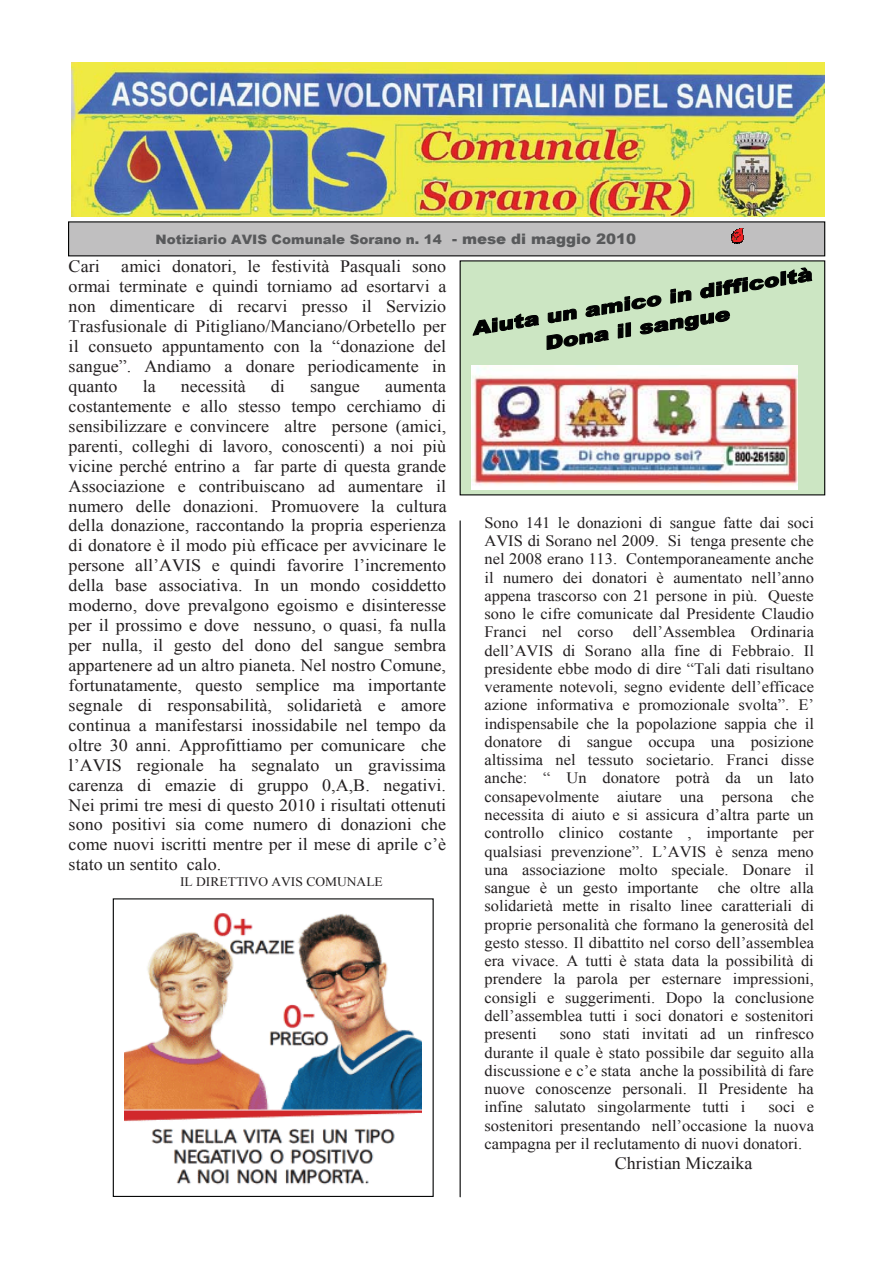
<style>
.page{position:relative;width:893px;height:1263px;background:#fff}
.page>*{position:absolute;margin:0;border:0;box-sizing:border-box;transform-origin:0 0}
.t1{font:17.4px/20px "Times New Roman";color:#231f20;text-align:justify;scale:1.04 1}
.t2{font:15.9px/18.3px "Times New Roman";color:#231f20;text-align:justify;scale:1.04 1}
.t3{font:900 13.05px "Arial";color:#58595b;scale:1.04 1}
.t4{font:13.05px "Times New Roman";color:#231f20;scale:1.04 1}
.s1{font-size:14.4px}
</style>
<div class="page">
<img style="left:71px;top:63px;width:754px;height:154px">
<div style="left:69px;top:222px;width:756px;height:34px;background:#c0bfc0"></div>
<svg style="left:731px;top:228px;width:12px;height:16px"></svg>
<div style="left:113px;top:898px;width:321px;height:299px;border:1px solid #010202"></div>
<img style="left:125px;top:913px;width:297px;height:272px">
<div style="left:460px;top:261px;width:365px;height:234px;background:#cce6c3"></div>
<svg style="left:472px;top:267px;width:341px;height:83px"></svg>
<img style="left:471px;top:365px;width:327px;height:124px">
<hr style="left:460px;top:521px;width:1px;height:676px;background:#010202">
<p class="t3" style="left:155px;top:229px;width:464px">Notiziario AVIS Comunale Sorano n. 14 <span class="s1">- mese di maggio 2010</span></p>
<p class="t1" style="left:69px;top:257px;width:365px">Cari amici donatori, le festività Pasquali sono ormai terminate e quindi torniamo ad esortarvi a non dimenticare di recarvi presso il Servizio Trasfusionale di Pitigliano/Manciano/Orbetello per il consueto appuntamento con la “donazione del sangue”. Andiamo a donare periodicamente in quanto</p>
<p class="t1" style="left:143px;top:376px;width:14px">la</p>
<p class="t1" style="left:181px;top:376px;width:64px">necessità</p>
<p class="t1" style="left:271px;top:376px;width:15px">di</p>
<p class="t1" style="left:310px;top:376px;width:49px">sangue</p>
<p class="t1" style="left:69px;top:376px;width:365px;text-indent:316px">aumenta costantemente e allo stesso tempo cerchiamo di sensibilizzare e convincere altre persone (amici, parenti, colleghi di lavoro, conoscenti) a noi più vicine perché entrino a far parte di questa grande Associazione e contribuiscano ad aumentare il numero delle donazioni. Promuovere la cultura della donazione, raccontando la propria esperienza di donatore è il modo più efficace per avvicinare le persone all’AVIS e quindi favorire l’incremento della base associativa. In un mondo cosiddetto moderno, dove prevalgono egoismo e disinteresse per il prossimo e dove nessuno, o quasi, fa nulla per nulla, il gesto del dono del sangue sembra appartenere ad un altro pianeta. Nel nostro Comune, fortunatamente, questo semplice ma importante segnale di responsabilità, solidarietà e amore continua a manifestarsi inossidabile nel tempo da oltre 30 anni. Approfittiamo per comunicare che l’AVIS regionale ha segnalato un gravissima carenza di emazie di gruppo 0,A,B. negativi.<br>Nei primi tre mesi di questo 2010 i risultati ottenuti sono positivi sia come numero di donazioni che come nuovi iscritti mentre per il mese di aprile c’è stato un sentito calo.</p>
<p class="t4" style="left:180px;top:874px;width:196px">IL DIRETTIVO AVIS COMUNALE</p>
<p class="t2" style="left:484px;top:513px;width:318px">Sono 141 le donazioni di sangue fatte dai soci AVIS di Sorano nel 2009. Si tenga presente che nel 2008 erano 113. Contemporaneamente anche il numero dei donatori è aumentato nell’anno appena trascorso con 21 persone in più. Queste sono le cifre comunicate dal Presidente Claudio Franci nel corso dell’Assemblea Ordinaria dell’AVIS di Sorano alla fine di Febbraio. Il presidente ebbe modo di dire “Tali dati risultano veramente notevoli, segno evidente dell’efficace azione informativa e promozionale svolta”. E’ indispensabile che la popolazione sappia che il donatore di sangue occupa una posizione altissima nel tessuto societario. Franci disse anche: “ Un donatore potrà da un lato consapevolmente aiutare una persona che necessita di aiuto e si assicura d’altra parte un controllo clinico costante , importante per qualsiasi prevenzione”. L’AVIS è senza meno una associazione molto speciale. Donare il sangue è un gesto importante che oltre alla solidarietà mette in risalto linee caratteriali di proprie personalità che formano la generosità del gesto stesso. Il dibattito nel corso dell’assemblea era vivace. A tutti è stata data la possibilità di prendere la parola per esternare impressioni, consigli e suggerimenti. Dopo la conclusione dell’assemblea tutti i soci donatori e sostenitori presenti</p>
<p class="t2" style="left:484px;top:1025px;width:318px;text-indent:75px">sono stati invitati ad un rinfresco durante il quale è stato possibile dar seguito alla discussione e c’e stata anche la possibilità di fare nuove conoscenze personali. Il Presidente ha infine salutato singolarmente tutti i</p>
<p class="t2" style="left:484px;top:1098px;width:318px;text-indent:284px">soci e sostenitori presentando nell’occasione la nuova campagna per il reclutamento di nuovi donatori.</p>
<p class="t1" style="left:615px;top:1153px;width:134px">Christian Miczaika</p>
</div>
